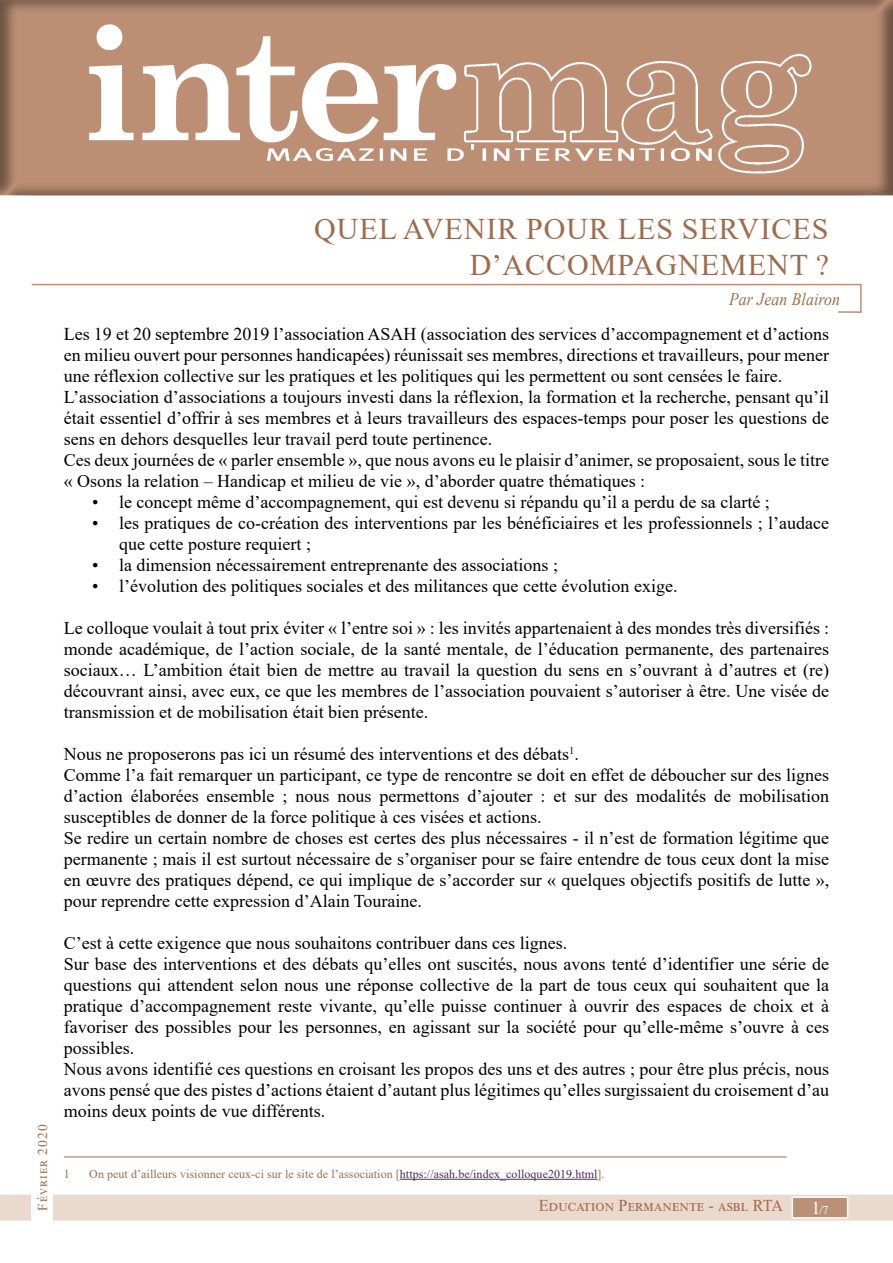
<style>
.page{position:relative;width:893px;height:1263px;background:#fff}
.page>*{position:absolute;margin:0;border:0;box-sizing:border-box;transform-origin:0 0}
.Style_de_paragraphe{font:30px/36px "Times New Roman";letter-spacing:.035em;color:#a06a4b;text-align:right}
.t1{font:18px/21px "Times New Roman";color:#000;text-align:justify}
.Puce_sans{font:18px/21px "Times New Roman";color:#010101}
.t2{font:italic 17.55px "Times New Roman";letter-spacing:.01em;color:#a06a4b;scale:.9 1}
.titrepageinternes{font:16.5px "Times New Roman";letter-spacing:.01em;color:#a06a4b}
.BorduresInternes{font:13.5px "Times New Roman";letter-spacing:.08em;color:#a06a4b}
.Note_de_bas_de_page{font:12px "Times New Roman";letter-spacing:.005em;color:#a06a4b}
.t3{font:12px "Times New Roman";color:#fff}
.s1{color:#4c2867}
.s2{font-size:18px}
</style>
<div class="page">
<div style="left:0;top:1195px;width:893px;height:25px;background:#ead9cd"></div>
<hr style="left:32px;top:284px;width:829px;height:1px;background:#bc8f75">
<svg style="left:836px;top:283px;width:26px;height:30px"></svg>
<div style="left:792px;top:1197px;width:56px;height:21px;background:#ba9178"></div>
<div style="left:792px;top:1196px;width:56px;height:22px;border:2px solid #fff"></div>
<div style="left:32px;top:1096px;width:21px;height:127px;background:#fff"></div>
<hr style="left:64px;top:1156px;width:723px;height:1px;background:#a06a4b">
<hr style="left:400px;top:1179px;width:198px;height:1px;background:#4c2867">
<div style="left:0;top:0;width:893px;height:197px;background:#231f20;opacity:.5"></div>
<img style="left:23px;top:0;width:842px;height:197px">
<p class="BorduresInternes" style="left:33px;top:1211px;width:88px;rotate:-90deg">Février 2020</p>
<p class="Style_de_paragraphe" style="left:314px;top:210px;width:517px">QUEL AVENIR POUR LES SERVICES<br>D’ACCOMPAGNEMENT ?</p>
<p class="t2" style="left:729px;top:287px;width:125px">Par Jean Blairon</p>
<p class="t1" style="left:64px;top:323px;width:767px">Les 19 et 20 septembre 2019 l’association ASAH (association des services d’accompagnement et d’actions en milieu ouvert pour personnes handicapées) réunissait ses membres, directions et travailleurs, pour mener une réflexion collective sur les pratiques et les politiques qui les permettent ou sont censées le faire.</p>
<p class="t1" style="left:64px;top:386px;width:767px">L’association d’associations a toujours investi dans la réflexion, la formation et la recherche, pensant qu’il était essentiel d’offrir à ses membres et à leurs travailleurs des espaces-temps pour poser les questions de sens en dehors desquelles leur travail perd toute pertinence.</p>
<p class="t1" style="left:64px;top:449px;width:767px">Ces deux journées de « parler ensemble », que nous avons eu le plaisir d’animer, se proposaient, sous le titre « Osons la relation – Handicap et milieu de vie », d’aborder quatre thématiques :</p>
<p class="Puce_sans" style="left:92px;top:491px;width:679px">• le concept même d’accompagnement, qui est devenu si répandu qu’il a perdu de sa clarté ;</p>
<p class="Puce_sans" style="left:119px;top:512px;width:712px;text-indent:-27px">• les pratiques de co-création des interventions par les bénéficiaires et les professionnels ; l’audace que cette posture requiert ;</p>
<p class="Puce_sans" style="left:92px;top:554px;width:467px">• la dimension nécessairement entreprenante des associations ;</p>
<p class="Puce_sans" style="left:92px;top:575px;width:587px">• l’évolution des politiques sociales et des militances que cette évolution exige.</p>
<p class="t1" style="left:64px;top:617px;width:767px">Le colloque voulait à tout prix éviter « l’entre soi » : les invités appartenaient à des mondes très diversifiés : monde académique, de l’action sociale, de la santé mentale, de l’éducation permanente, des partenaires sociaux… L’ambition était bien de mettre au travail la question du sens en s’ouvrant à d’autres et (re) découvrant ainsi, avec eux, ce que les membres de l’association pouvaient s’autoriser à être. Une visée de transmission et de mobilisation était bien présente.</p>
<p class="t1" style="left:64px;top:743px;width:517px">Nous ne proposerons pas ici un résumé des interventions et des débats<sup>1</sup>.</p>
<p class="t1" style="left:64px;top:764px;width:767px">Comme l’a fait remarquer un participant, ce type de rencontre se doit en effet de déboucher sur des lignes d’action élaborées ensemble ; nous nous permettons d’ajouter : et sur des modalités de mobilisation susceptibles de donner de la force politique à ces visées et actions.</p>
<p class="t1" style="left:64px;top:827px;width:767px">Se redire un certain nombre de choses est certes des plus nécessaires - il n’est de formation légitime que permanente ; mais il est surtout nécessaire de s’organiser pour se faire entendre de tous ceux dont la mise en œuvre des pratiques dépend, ce qui implique de s’accorder sur « quelques objectifs positifs de lutte », pour reprendre cette expression d’Alain Touraine.</p>
<p class="t1" style="left:64px;top:932px;width:505px">C’est à cette exigence que nous souhaitons contribuer dans ces lignes.</p>
<p class="t1" style="left:64px;top:953px;width:767px">Sur base des interventions et des débats qu’elles ont suscités, nous avons tenté d’identifier une série de questions qui attendent selon nous une réponse collective de la part de tous ceux qui souhaitent que la pratique d’accompagnement reste vivante, qu’elle puisse continuer à ouvrir des espaces de choix et à favoriser des possibles pour les personnes, en agissant sur la société pour qu’elle-même s’ouvre à ces possibles.</p>
<p class="t1" style="left:64px;top:1058px;width:767px">Nous avons identifié ces questions en croisant les propos des uns et des autres ; pour être plus précis, nous avons pensé que des pistes d’actions étaient d’autant plus légitimes qu’elles surgissaient du croisement d’au moins deux points de vue différents.</p>
<p class="Note_de_bas_de_page" style="left:64px;top:1165px;width:7px">1</p>
<p class="Note_de_bas_de_page" style="left:89px;top:1165px;width:517px">On peut d’ailleurs visionner ceux-ci sur le site de l’association [<span class="s1">https://asah.be/index_colloque2019.html</span>].</p>
<p class="titrepageinternes" style="left:539px;top:1194px;width:246px">Education Permanente - asbl RTA</p>
<p class="t3" style="left:811px;top:1201px;width:18px"><span class="s2">1</span>/7</p>
</div>
